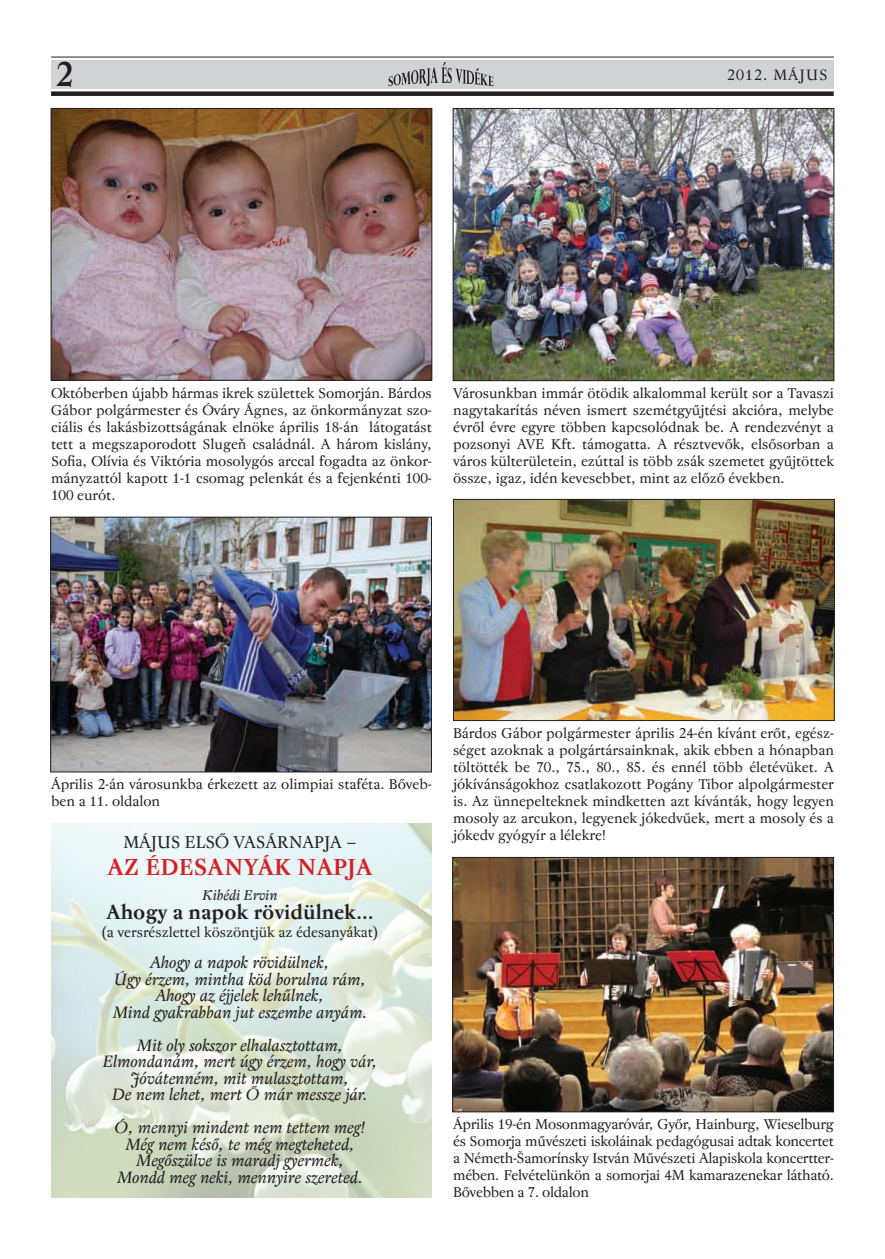
<style>
.page{position:relative;width:885px;height:1259px;background:#fff}
.page>*{position:absolute;margin:0;border:0;box-sizing:border-box;transform-origin:0 0}
.t1{font:700 34.5px "Regent Pro";color:#231f20}
.t2{font:700 23.25px "Regent Pro";letter-spacing:-.005em;color:#d1232a}
.t3{font:700 20.25px "Regent Pro";letter-spacing:-.005em;color:#231f20}
.t4{font:17.25px "Regent Pro";letter-spacing:-.005em;color:#231f20}
.t5{font:italic 16.5px/16.5px "Regent Pro";letter-spacing:-.005em;color:#231f20;text-align:center}
.t6{font:15px "Regent Pro";letter-spacing:.07em;color:#231f20}
.t7{font:14.25px/17px "Regent Pro";letter-spacing:-.005em;color:#231f20;text-align:justify}
.t8{font:italic 14.25px "Regent Pro";letter-spacing:-.005em;color:#231f20}
</style>
<div class="page">
<div style="left:51px;top:60px;width:782px;height:28px;background:#d1d2d4"></div>
<hr style="left:51px;top:57px;width:782px;height:1px;background:#231f20">
<div style="left:51px;top:91px;width:782px;height:5px;background:#231f20"></div>
<svg style="left:388px;top:62px;width:105px;height:24px"></svg>
<img style="left:454px;top:110px;width:378px;height:269px">
<div style="left:452px;top:108px;width:382px;height:273px;border:1px solid #231f20"></div>
<img style="left:455px;top:501px;width:377px;height:218px">
<div style="left:453px;top:499px;width:381px;height:222px;border:1px solid #231f20"></div>
<img style="left:53px;top:110px;width:377px;height:269px">
<div style="left:51px;top:108px;width:381px;height:273px;border:1px solid #231f20"></div>
<img style="left:454px;top:859px;width:377px;height:251px">
<div style="left:452px;top:857px;width:381px;height:255px;border:1px solid #231f20"></div>
<img style="left:51px;top:823px;width:381px;height:374px">
<img style="left:52px;top:519px;width:378px;height:251px">
<div style="left:50px;top:517px;width:382px;height:255px;border:1px solid #231f20"></div>
<h1 class="t1" style="left:55px;top:59px;width:20px">2</h1>
<p class="t6" style="left:727px;top:68px;width:102px">2012. MÁJUS</p>
<p class="t7" style="left:51px;top:385px;width:382px">Októberben újabb hármas ikrek születtek Somorján. Bárdos Gábor polgármester és Óváry Ágnes, az önkormányzat szo&shy;ciális és lakásbizottságának elnöke április 18-án látogatást tett a megszaporodott Slugeň családnál. A három kislány, Sofia, Olívia és Viktória mosolygós arccal fogadta az önkor&shy;mányzattól kapott 1-1 csomag pelenkát és a fejenkénti 100- 100 eurót.</p>
<p class="t7" style="left:453px;top:385px;width:382px">Városunkban immár ötödik alkalommal került sor a Tavaszi nagytakarítás néven ismert szemétgyűjtési akcióra, melybe évről évre egyre többen kapcsolódnak be. A rendezvényt a pozsonyi AVE Kft. támogatta. A résztvevők, elsősorban a város külterületein, ezúttal is több zsák szemetet gyűjtöttek össze, igaz, idén kevesebbet, mint az előző években.</p>
<p class="t7" style="left:51px;top:776px;width:382px">Április 2-án városunkba érkezett az olimpiai staféta. Bőveb&shy;ben a 11. oldalon</p>
<p class="t4" style="left:123px;top:834px;width:234px">MÁJUS ELSŐ VASÁRNAPJA –</p>
<h2 class="t2" style="left:107px;top:856px;width:267px">AZ ÉDESANYÁK NAPJA</h2>
<p class="t8" style="left:202px;top:889px;width:76px">Kibédi Ervin</p>
<h3 class="t3" style="left:106px;top:902px;width:269px">Ahogy a napok rövidülnek…</h3>
<p class="t7" style="left:102px;top:924px;width:278px">(a versrészlettel köszöntjük az édesanyákat)</p>
<p class="t5" style="left:113px;top:955px;width:256px">Ahogy a napok rövidülnek,<br>Úgy érzem, mintha köd borulna rám,<br>Ahogy az éjjelek lehűlnek,<br>Mind gyakrabban jut eszembe anyám.</p>
<p class="t5" style="left:103px;top:1037px;width:275px">Mit oly sokszor elhalasztottam, Elmondanám, mert úgy érzem, hogy vár, Jóvátenném, mit mulasztottam,<br>De nem lehet, mert Ő már messze jár.</p>
<p class="t5" style="left:115px;top:1120px;width:251px">Ó, mennyi mindent nem tettem meg!<br>Még nem késő, te még megteheted,<br>Megőszülve is maradj gyermek,<br>Mondd meg neki, mennyire szereted.</p>
<p class="t7" style="left:453px;top:725px;width:382px">Bárdos Gábor polgármester április 24-én kívánt erőt, egész&shy;séget azoknak a polgártársainknak, akik ebben a hónapban töltötték be 70., 75., 80., 85. és ennél több életévüket. A jókívánságokhoz csatlakozott Pogány Tibor alpolgármester is. Az ünnepelteknek mindketten azt kívánták, hogy legyen mosoly az arcukon, legyenek jókedvűek, mert a mosoly és a jókedv gyógyír a lélekre!</p>
<p class="t7" style="left:453px;top:1117px;width:382px">Április 19-én Mosonmagyaróvár, Győr, Hainburg, Wieselburg és Somorja művészeti iskolái nak pedagógusai adtak koncertet a Németh-Šamorínsky István Művészeti Alapiskola koncertter&shy;mében. Felvételünkön a somorjai 4M kamarazenekar látható.<br>Bővebben a 7. oldalon</p>
</div>
